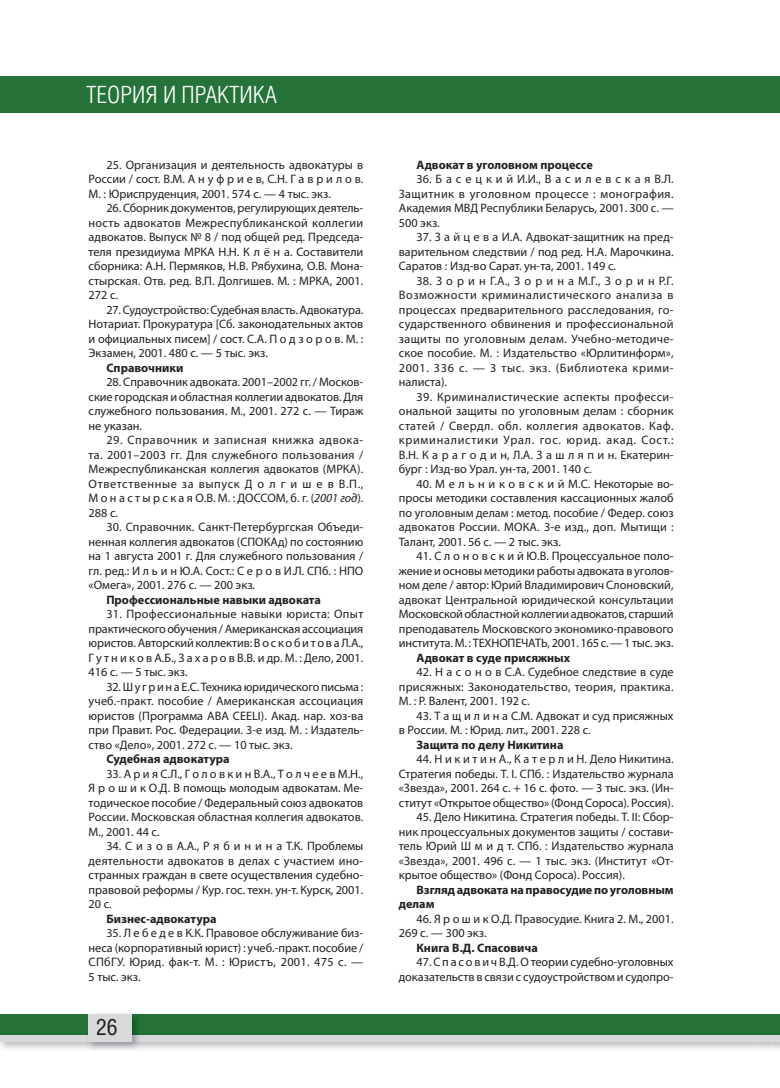
<style>
.page{position:relative;width:780px;height:1088px;background:#fff}
.page>*{position:absolute;margin:0;border:0;box-sizing:border-box;transform-origin:0 0}
.t1{font:300 23.75px "Helios Cond";color:#fff;scale:1.04 1}
.t2{font:22.5px "Helios Cond";color:#231f20}
.t3{font:12.25px/14.5px "Myriad Pro";color:#231f20;text-align:justify}
.t4{font:700 12.25px/14.5px "Myriad Pro";color:#231f20}
.s1{font-style:italic}
</style>
<div class="page">
<div style="left:0;top:1014px;width:780px;height:22px;background:#267339"></div>
<div style="left:0;top:76px;width:780px;height:37px;background:#267339"></div>
<div style="left:0;top:1035px;width:762px;height:6px;background:#d8d9db"></div>
<img style="left:772px;top:1041px;width:8px;height:8px">
<img style="left:759px;top:1041px;width:13px;height:8px">
<div style="left:762px;top:1035px;width:18px;height:6px;background:#d8d9db"></div>
<img style="left:86px;top:1014px;width:56px;height:37px">
<div style="left:89px;top:1014px;width:43px;height:27px;background:#d8d9db"></div>
<h1 class="t1" style="left:86px;top:81px;width:185px">ТЕОРИЯ И ПРАКТИКА</h1>
<p class="t3" style="left:89px;top:158px;width:276px;text-indent:18px">25. Организация и деятельность адвокатуры в России / сост. В.М. А н у ф р и е в, С.Н. Г а в р и л о в.<br>М. : Юриспруденция, 2001. 574 с. — 4 тыс. экз.</p>
<p class="t3" style="left:89px;top:202px;width:276px;text-indent:18px">26. Сборник документов, регулирующих деятель&shy;ность адвокатов Межреспубликанской коллегии адвокатов. Выпуск № 8 / под общей ред. Председа&shy;теля президиума МРКА Н.Н. К л ё н а. Составители сборника: А.Н. Пермяков, Н.В. Рябухина, О.В. Мона&shy;стырская. Отв. ред. В.П. Долгишев. М. : МРКА, 2001.<br>272 с.</p>
<p class="t3" style="left:89px;top:303px;width:276px;text-indent:18px">27. Судоустройство: Судебная власть. Адвокатура.<br>Нотариат. Прокуратура [Сб. законодательных актов и официальных писем] / сост. С.А. П о д з о р о в. М. :<br>Экзамен, 2001. 480 с. — 5 тыс. экз.</p>
<p class="t4" style="left:106px;top:360px;width:78px">Справочники</p>
<p class="t3" style="left:89px;top:376px;width:276px;text-indent:18px">28. Справочник адвоката. 2001–2002 гг. / Москов&shy;ские городская и областная коллегии адвокатов. Для служебного пользования. М., 2001. 272 с. — Тираж не указан.</p>
<p class="t3" style="left:89px;top:434px;width:276px;text-indent:18px">29. Справочник и записная книжка адвока&shy;та. 2001–2003 гг. Для служебного пользования / Межреспубликанская коллегия адвокатов (МРКА).<br>Ответственные за выпуск Д о л г и ш е в В.П., М о н а с т ы р с к а я О.В. М. : ДОССОМ, б. г. (<span class="s1">2001 год</span>).<br>288 с.</p>
<p class="t3" style="left:89px;top:521px;width:276px;text-indent:18px">30. Справочник. Санкт-Петербургская Объеди&shy;ненная коллегия адвокатов (СПОКАд) по состоянию на 1 августа 2001 г. Для служебного пользования / гл. ред.: И л ь и н Ю.А. Сост.: С е р о в И.Л. СПб. : НПО «Омега», 2001. 276 с. — 200 экз.</p>
<p class="t4" style="left:106px;top:592px;width:216px">Профессиональные навыки адвоката</p>
<p class="t3" style="left:89px;top:608px;width:276px;text-indent:18px">31. Профессиональные навыки юриста: Опыт практического обучения / Американская ассоциация юристов. Авторский коллектив: В о с к о б и т о в а Л.А., Г у т н и к о в А.Б., З а х а р о в В.В. и др. М. : Дело, 2001.<br>416 с. — 5 тыс. экз.</p>
<p class="t3" style="left:89px;top:680px;width:276px;text-indent:18px">32. Ш у г р и н а Е.С. Техника юридического письма : учеб.-практ. пособие / Американская ассоциация юристов (Программа ABA CEELI). Акад. нар. хоз-ва при Правит. Рос. Федерации. 3-е изд. М. : Издатель&shy;ство «Дело», 2001. 272 с. — 10 тыс. экз.</p>
<p class="t4" style="left:106px;top:752px;width:125px">Судебная адвокатура</p>
<p class="t3" style="left:89px;top:767px;width:276px;text-indent:18px">33. А р и я С.Л., Г о л о в к и н В.А., Т о л ч е е в М.Н., Я р о ш и к О.Д. В помощь молодым адвокатам. Ме&shy;тодическое пособие / Федеральный союз адвокатов России. Московская областная коллегия адвокатов.<br>М., 2001. 44 с.</p>
<p class="t3" style="left:89px;top:840px;width:276px;text-indent:18px">34. С и з о в А.А., Р я б и н и н а Т.К. Проблемы деятельности адвокатов в делах с участием ино&shy;странных граждан в свете осуществления судебно&shy;правовой реформы / Кур. гос. техн. ун-т. Курск, 2001.<br>20 с.</p>
<p class="t4" style="left:106px;top:911px;width:112px">Бизнес-адвокатура</p>
<p class="t3" style="left:89px;top:927px;width:276px;text-indent:18px">35. Л е б е д е в К.К. Правовое обслуживание биз&shy;неса (корпоративный юрист) : учеб.-практ. пособие / СПбГУ. Юрид. фак-т. М. : Юристъ, 2001. 475 с. — 5 тыс. экз.</p>
<h2 class="t2" style="left:96px;top:1014px;width:23px">26</h2>
<p class="t4" style="left:416px;top:157px;width:178px">Адвокат в уголовном процессе</p>
<p class="t3" style="left:399px;top:173px;width:276px;text-indent:18px">36. Б а с е ц к и й И.И., В а с и л е в с к а я В.Л.<br>Защитник в уголовном процессе : монография.<br>Академия МВД Республики Беларусь, 2001. 300 с. — 500 экз.</p>
<p class="t3" style="left:399px;top:231px;width:276px;text-indent:18px">37. З а й ц е в а И.А. Адвокат-защитник на пред&shy;варительном следствии / под ред. Н.А. Марочкина.<br>Саратов : Изд-во Сарат. ун-та, 2001. 149 с.</p>
<p class="t3" style="left:399px;top:274px;width:276px;text-indent:18px">38. З о р и н Г.А., З о р и н а М.Г., З о р и н Р.Г.<br>Возможности криминалистического анализа в процессах предварительного расследования, го&shy;сударственного обвинения и профессиональной защиты по уголовным делам. Учебно-методиче&shy;ское пособие. М. : Издательство «Юрлитинформ», 2001. 336 с. — 3 тыс. экз. (Библиотека крими&shy;налиста).</p>
<p class="t3" style="left:399px;top:390px;width:276px;text-indent:18px">39. Криминалистические аспекты професси&shy;ональной защиты по уголовным делам : сборник статей / Свердл. обл. коллегия адвокатов. Каф. криминалистики Урал. гос. юрид. акад. Сост.:<br>В.Н. К а р а г о д и н, Л.А. З а ш л я п и н. Екатерин&shy;бург : Изд-во Урал. ун-та, 2001. 140 с.</p>
<p class="t3" style="left:399px;top:477px;width:276px;text-indent:18px">40. М е л ь н и к о в с к и й М.С. Некоторые во&shy;просы методики составления кассационных жалоб по уголовным делам : метод. пособие / Федер. союз адвокатов России. МОКА. 3-е изд., доп. Мытищи :<br>Талант, 2001. 56 с. — 2 тыс. экз.</p>
<p class="t3" style="left:399px;top:550px;width:276px;text-indent:18px">41. С л о н о в с к и й Ю.В. Процессуальное поло&shy;жение и основы методики работы адвоката в уголов&shy;ном деле / автор: Юрий Владимирович Слоновский, адвокат Центральной юридической консультации Московской областной коллегии адвокатов, старший преподаватель Московского экономико-правового института. М. : ТЕХНОПЕЧАТЬ, 2001. 165 с. — 1 тыс. экз.</p>
<p class="t4" style="left:416px;top:650px;width:155px">Адвокат в суде присяжных</p>
<p class="t3" style="left:399px;top:666px;width:276px;text-indent:18px">42. Н а с о н о в С.А. Судебное следствие в суде присяжных: Законодательство, теория, практика.<br>М. : Р. Валент, 2001. 192 с.</p>
<p class="t3" style="left:399px;top:709px;width:276px;text-indent:18px">43. Т а щ и л и н а С.М. Адвокат и суд присяжных в России. М. : Юрид. лит., 2001. 228 с.</p>
<p class="t4" style="left:416px;top:737px;width:148px">Защита по делу Никитина</p>
<p class="t3" style="left:399px;top:753px;width:276px;text-indent:18px">44. Н и к и т и н А., К а т е р л и Н. Дело Никитина.<br>Стратегия победы. Т. I. СПб. : Издательство журнала «Звезда», 2001. 264 с. + 16 с. фото. — 3 тыс. экз. (Ин&shy;ститут «Открытое общество» (Фонд Сороса). Россия).</p>
<p class="t3" style="left:399px;top:811px;width:276px;text-indent:18px">45. Дело Никитина. Стратегия победы. Т. II: Сбор&shy;ник процессуальных документов защиты / состави&shy;тель Юрий Ш м и д т. СПб. : Издательство журнала «Звезда», 2001. 496 с. — 1 тыс. экз. (Институт «От&shy;крытое общество» (Фонд Сороса). Россия).</p>
<p class="t4" style="left:399px;top:882px;width:276px;text-indent:18px">Взгляд адвоката на правосудие по уголовным делам</p>
<p class="t3" style="left:399px;top:912px;width:276px;text-indent:18px">46. Я р о ш и к О.Д. Правосудие. Книга 2. М., 2001.<br>269 с. — 300 экз.</p>
<p class="t4" style="left:416px;top:940px;width:123px">Книга В.Д. Спасовича</p>
<p class="t3" style="left:399px;top:956px;width:276px;text-align:right">47. С п а с о в и ч В.Д. О теории судебно-уголовных доказательств в связи с судоустройством и судопро-</p>
</div>
